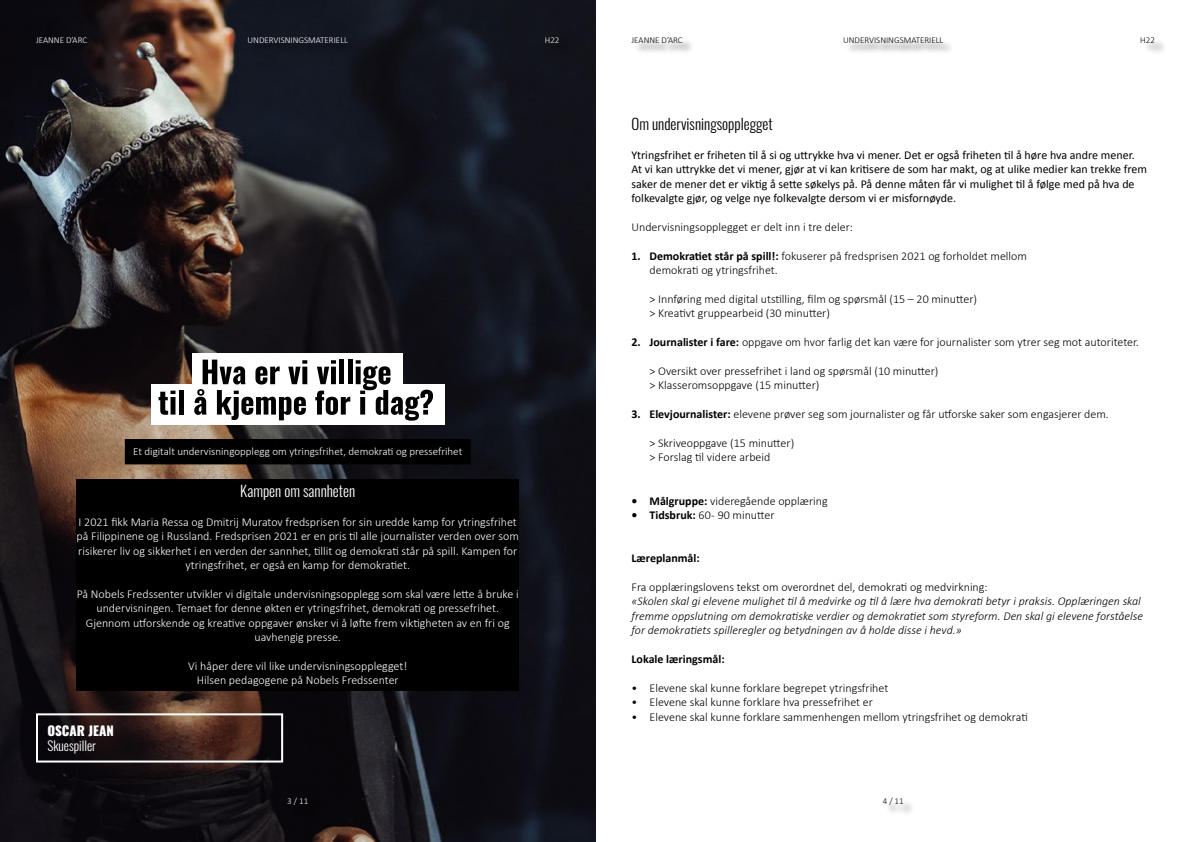
<style>
.page{position:relative;width:1191px;height:842px;background:#fff}
.page>*{position:absolute;margin:0;border:0;box-sizing:border-box;transform-origin:0 0}
.t1{font:300 15px "Oswald";color:#000}
.t2{font:300 15px "Oswald";color:#fff}
.t3{font:300 13px "Oswald";color:#fff}
.t4{font:800 13px "Oswald";color:#fff}
.t5{font:300 12px/14.4px "Calibri";color:#000}
.t6{font:300 12px/14.4px "Calibri";color:#fff;text-align:center}
.t7{font:12px/14.4px "Calibri";color:#000}
.t8{font:italic 300 12px/14.4px "Calibri";color:#000}
.t9{font:700 12px "Calibri";color:#000}
.t10{font:300 11px "Calibri";color:#fff}
.t11{font:300 9px "Calibri";color:#fff}
.t12{font:300 9px "Calibri";color:#000}
.s1{font-weight:700}
</style>
<div class="page">
<img style="left:0;top:0;width:595px;height:842px">
<div style="left:151px;top:384px;width:293px;height:40px;background:#fff"></div>
<div style="left:193px;top:353px;width:210px;height:41px;background:#fff"></div>
<svg style="left:317px;top:360px;width:19px;height:24px"></svg>
<div style="left:339px;top:360px;width:5px;height:24px;background:#000"></div>
<div style="left:347px;top:360px;width:5px;height:24px;background:#000"></div>
<svg style="left:159px;top:391px;width:16px;height:24px"></svg>
<div style="left:179px;top:390px;width:5px;height:25px;background:#000"></div>
<svg style="left:194px;top:360px;width:113px;height:60px"></svg>
<svg style="left:315px;top:391px;width:35px;height:24px"></svg>
<svg style="left:356px;top:360px;width:77px;height:61px"></svg>
<div style="left:125px;top:440px;width:345px;height:24px;background:#000"></div>
<div style="left:125px;top:439px;width:345px;height:25px;border:1px solid #000"></div>
<div style="left:77px;top:479px;width:442px;height:212px;background:#000"></div>
<div style="left:250px;top:39px;width:110px;height:16px;background:#121620"></div>
<div style="left:38px;top:39px;width:62px;height:16px;background:#000;opacity:.5"></div>
<div style="left:546px;top:39px;width:24px;height:16px;background:#111119"></div>
<div style="left:845px;top:39px;width:110px;height:16px;background:#000;opacity:.5"></div>
<div style="left:633px;top:39px;width:62px;height:16px;background:#000;opacity:.5"></div>
<div style="left:1142px;top:39px;width:24px;height:16px;background:#000;opacity:.5"></div>
<div style="left:36px;top:713px;width:247px;height:49px;border:2px solid #fff"></div>
<div style="left:290px;top:800px;width:30px;height:17px;background:#070509"></div>
<div style="left:884px;top:800px;width:31px;height:17px;background:#000;opacity:.5"></div>
<p class="t11" style="left:36px;top:34px;width:53px">JEANNE D’ARC</p>
<p class="t11" style="left:247px;top:34px;width:102px">UNDERVISNINGSMATERIELL</p>
<p class="t11" style="left:545px;top:34px;width:16px">H22</p>
<p class="t12" style="left:631px;top:34px;width:53px">JEANNE D’ARC</p>
<p class="t12" style="left:843px;top:34px;width:102px">UNDERVISNINGSMATERIELL</p>
<p class="t12" style="left:1140px;top:34px;width:16px">H22</p>
<p class="t10" style="left:133px;top:445px;width:330px">Et digitalt undervisningopplegg om ytringsfrihet, demokrati og pressefrihet</p>
<p class="t2" style="left:240px;top:478px;width:116px">Kampen om sannheten</p>
<p class="t6" style="left:77px;top:515px;width:444px">I 2021 fikk Maria Ressa og Dmitrij Muratov fredsprisen for sin uredde kamp for ytringsfrihet på Filippinene og i Russland. Fredsprisen 2021 er en pris til alle journalister verden over som risikerer liv og sikkerhet i en verden der sannhet, tillit og demokrati står på spill. Kampen for ytringsfrihet, er også en kamp for demokratiet.</p>
<p class="t6" style="left:77px;top:587px;width:443px">På Nobels Fredssenter utvikler vi digitale undervisningsopplegg som skal være lette å bruke i undervisningen. Temaet for denne økten er ytringsfrihet, demokrati og pressefrihet.<br>Gjennom utforskende og kreative oppgaver ønsker vi å løfte frem viktigheten av en fri og uavhengig presse.</p>
<p class="t6" style="left:188px;top:659px;width:220px">Vi håper dere vil like undervisningsopplegget!<br>Hilsen pedagogene på Nobels Fredssenter</p>
<p class="t4" style="left:47px;top:724px;width:68px">OSCAR JEAN</p>
<p class="t3" style="left:47px;top:735px;width:50px">Skuespiller</p>
<p class="t1" style="left:631px;top:111px;width:142px">Om undervisningsopplegget</p>
<p class="t7" style="left:631px;top:147px;width:517px">Ytringsfrihet er friheten til å si og uttrykke hva vi mener. Det er også friheten til å høre hva andre mener.<br>At vi kan uttrykke det vi mener, gjør at vi kan kritisere de som har makt, og at ulike medier kan trekke frem saker de mener det er viktig å sette søkelys på. På denne måten får vi mulighet til å følge med på hva de folkevalgte gjør, og velge nye folkevalgte dersom vi er misfornøyde.</p>
<p class="t5" style="left:631px;top:220px;width:223px">Undervisningsopplegget er delt inn i tre deler:</p>
<p class="t5" style="left:649px;top:248px;width:379px;text-indent:-18px"><span class="s1">1. Demokratiet står på spill!:</span> fokuserer på fredsprisen 2021 og forholdet mellom demokrati og ytringsfrihet.</p>
<p class="t5" style="left:649px;top:292px;width:329px">&gt; Innføring med digital utstilling, film og spørsmål (15 – 20 minutter) &gt; Kreativt gruppearbeid (30 minutter)</p>
<p class="t5" style="left:631px;top:335px;width:509px"><span class="s1">2. Journalister i fare:</span> oppgave om hvor farlig det kan være for journalister som ytrer seg mot autoriteter.</p>
<p class="t5" style="left:649px;top:364px;width:290px">&gt; Oversikt over pressefrihet i land og spørsmål (10 minutter) &gt; Klasseromsoppgave (15 minutter)</p>
<p class="t5" style="left:631px;top:407px;width:479px"><span class="s1">3. Elevjournalister:</span> elevene prøver seg som journalister og får utforske saker som engasjerer dem.</p>
<p class="t5" style="left:649px;top:436px;width:146px">&gt; Skriveoppgave (15 minutter) &gt; Forslag til videre arbeid</p>
<p class="t5" style="left:631px;top:493px;width:198px"><span class="s1">• Målgruppe:</span> videregående opplæring</p>
<p class="t5" style="left:631px;top:508px;width:145px"><span class="s1">• Tidsbruk:</span> 60 - 90 minutter</p>
<p class="t9" style="left:631px;top:550px;width:70px">Læreplanmål:</p>
<p class="t5" style="left:631px;top:580px;width:358px">Fra opplæringslovens tekst om overordnet del, demokrati og medvirkning:</p>
<p class="t8" style="left:631px;top:594px;width:513px">«Skolen skal gi elevene mulighet til å medvirke og til å lære hva demokrati betyr i praksis. Opplæringen skal fremme oppslutning om demokratiske verdier og demokratiet som styreform. Den skal gi elevene forståelse for demokratiets spilleregler og betydningen av å holde disse i hevd.»</p>
<p class="t9" style="left:631px;top:650px;width:95px">Lokale læringsmål:</p>
<p class="t5" style="left:631px;top:680px;width:258px">• Elevene skal kunne forklare begrepet ytringsfrihet</p>
<p class="t5" style="left:631px;top:695px;width:243px">• Elevene skal kunne forklare hva pressefrihet er</p>
<p class="t5" style="left:631px;top:709px;width:398px">• Elevene skal kunne forklare sammenhengen mellom ytringsfrihet og demokrati</p>
<p class="t11" style="left:287px;top:795px;width:23px">3 / 11</p>
<p class="t12" style="left:882px;top:795px;width:23px">4 / 11</p>
</div>
